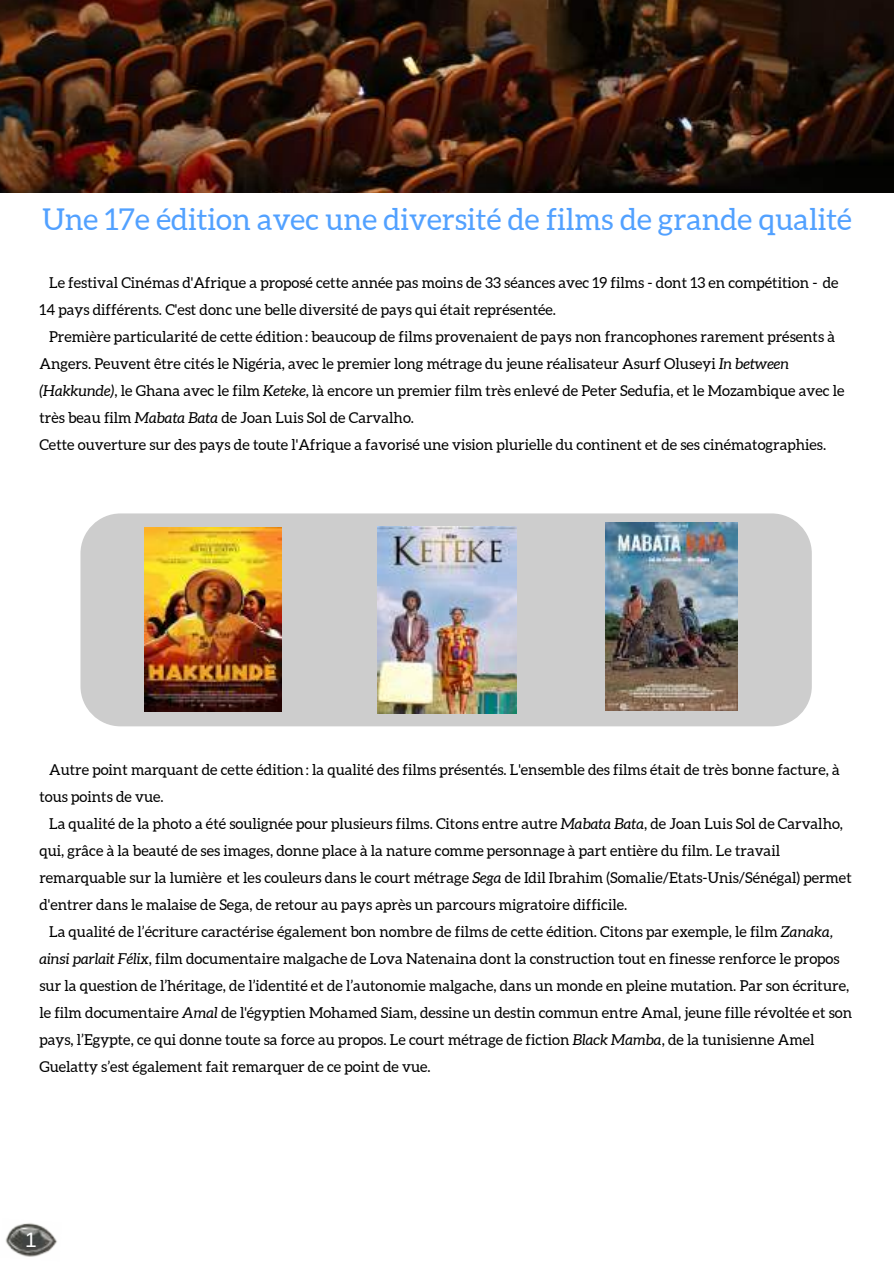
<style>
.page{position:relative;width:894px;height:1264px;background:#fff}
.page>*{position:absolute;margin:0;border:0;box-sizing:border-box;transform-origin:0 0}
.t1{font:30px "Aleo";color:#52a1ff}
.t2{font:20.85px "Arimo";color:#fff}
.t3{font:15px/27px "Aleo";color:#000}
.s1{font-style:italic}
</style>
<div class="page">
<img style="left:5px;top:1223px;width:52px;height:34px">
<div style="left:80px;top:513px;width:731px;height:213px;background:#cdcdcd;border-radius:40px"></div>
<img style="left:145px;top:527px;width:136px;height:185px">
<img style="left:377px;top:526px;width:140px;height:187px">
<img style="left:605px;top:523px;width:132px;height:188px">
<img style="left:0;top:0;width:893px;height:192px">
<h1 class="t1" style="left:42px;top:202px;width:810px">Une 17e édition avec une diversité de films de grande qualité</h1>
<p class="t3" style="left:39px;top:269px;width:800px;text-indent:10px">Le festival Cinémas d'Afrique a proposé cette année pas moins de 33 séances avec 19 films - dont 13 en compétition - de<br>14 pays différents. C'est donc une belle diversité de pays qui était représentée.</p>
<p class="t3" style="left:39px;top:323px;width:806px;text-indent:10px">Première particularité de cette édition: beaucoup de films provenaient de pays non francophones rarement présents à Angers. Peuvent être cités le Nigéria, avec le premier long métrage du jeune réalisateur Asurf Oluseyi <span class="s1">In between (Hakkunde)</span>, le Ghana avec le film <span class="s1">Keteke</span>, là encore un premier film très enlevé de Peter Sedufia, et le Mozambique avec le très beau film <span class="s1">Mabata Bata</span> de Joan Luis Sol de Carvalho.<br>Cette ouverture sur des pays de toute l'Afrique a favorisé une vision plurielle du continent et de ses cinématographies.</p>
<p class="t3" style="left:39px;top:755px;width:801px;text-indent:10px">Autre point marquant de cette édition: la qualité des films présentés. L'ensemble des films était de très bonne facture, à tous points de vue.</p>
<p class="t3" style="left:39px;top:809px;width:813px;text-indent:10px">La qualité de la photo a été soulignée pour plusieurs films. Citons entre autre <span class="s1">Mabata Bata</span>, de Joan Luis Sol de Carvalho, qui, grâce à la beauté de ses images, donne place à la nature comme personnage à part entière du film. Le travail remarquable sur la lumière et les couleurs dans le court métrage <span class="s1">Sega</span> de Idil Ibrahim (Somalie/Etats-Unis/Sénégal) permet d'entrer dans le malaise de Sega, de retour au pays après un parcours migratoire difficile.</p>
<p class="t3" style="left:39px;top:917px;width:814px;text-indent:10px">La qualité de l’écriture caractérise également bon nombre de films de cette édition. Citons par exemple, le film <span class="s1">Zanaka, ainsi parlait Félix</span>, film documentaire malgache de Lova Natenaina dont la construction tout en finesse renforce le propos sur la question de l’héritage, de l’identité et de l’autonomie malgache, dans un monde en pleine mutation. Par son écriture, le film documentaire <span class="s1">Amal</span> de l'égyptien Mohamed Siam, dessine un destin commun entre Amal, jeune fille révoltée et son pays, l’Egypte, ce qui donne toute sa force au propos. Le court métrage de fiction <span class="s1">Black Mamba</span>, de la tunisienne Amel Guelatty s’est également fait remarquer de ce point de vue.</p>
<h2 class="t2" style="left:25px;top:1228px;width:13px">1</h2>
</div>
